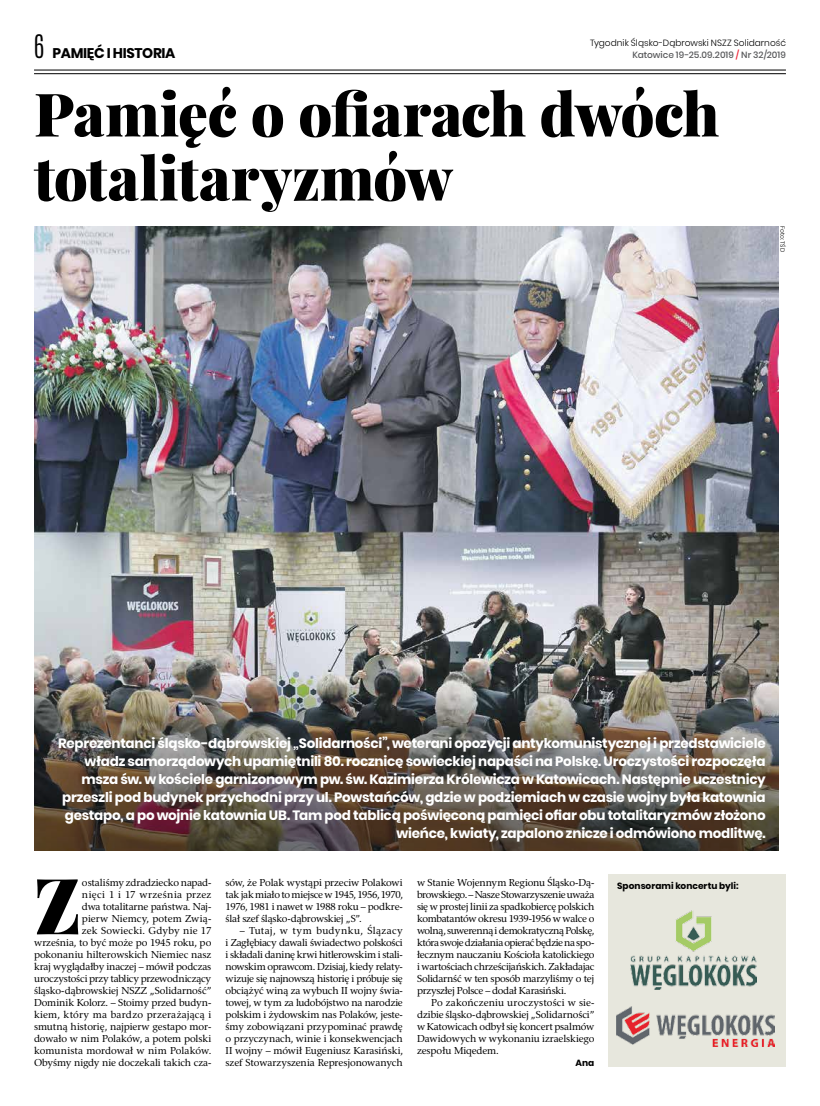
<style>
.page{position:relative;width:820px;height:1106px;background:#fff}
.page>*{position:absolute;margin:0;border:0;box-sizing:border-box;transform-origin:0 0}
.t1{font:900 77.7px "Playfair Display";color:#000}
.t2{font:900 60px/64px "Playfair Display";letter-spacing:-.01em;color:#000}
.t3{font:700 14px "Poppins";letter-spacing:-.025em;color:#000}
.t4{font:700 13.5px/18px "Poppins";letter-spacing:-.02em;color:#fff;text-align:right}
.t5{font:10px/12px "Rashel EFN";letter-spacing:-.01em;color:#000;text-align:justify}
.t6{font:300 9px "Poppins";color:#000}
.t7{font:500 9px "Poppins";color:#58595b}
.t8{font:700 9px "Poppins";letter-spacing:.005em;color:#000}
.t9{font:300 6px "Poppins";letter-spacing:-.005em;color:#000}
.s1{font-family:"Antonio";font-weight:300;font-size:27px}
.s2{color:#ed1c2e}
</style>
<div class="page">
<img style="left:34px;top:226px;width:744px;height:449px">
<hr style="left:34px;top:70px;width:751px;height:1px;background:#000">
<hr style="left:34px;top:73px;width:751px;height:1px;background:#000">
<div style="left:608px;top:874px;width:177px;height:192px;background:#e7e7dd"></div>
<img style="left:34px;top:675px;width:744px;height:175px">
<img style="left:616px;top:1006px;width:158px;height:40px">
<img style="left:630px;top:910px;width:126px;height:79px">
<h3 class="t3" style="left:34px;top:45px;width:143px"><span class="s1">6</span> PAMIĘĆ I HISTORIA</h3>
<p class="t6" style="left:590px;top:38px;width:197px">Tygodnik Śląsko-Dąbrowski NSZZ Solidarność</p>
<p class="t7" style="left:632px;top:50px;width:155px">Katowice 19-25.09.2019 <span class="s2">/</span> Nr 32/2019</p>
<h2 class="t2" style="left:34px;top:81px;width:686px">Pamięć o ofiarach dwóch totalitaryzmów</h2>
<p class="t9" style="left:785px;top:226px;width:27px;rotate:90deg">Foto: TŚD</p>
<p class="t4" style="left:58px;top:734px;width:708px">Reprezentanci śląsko-dąbrowskiej „Solidarności”, weterani opozycji antykomunistycznej i przedstawiciele władz samorządowych upamiętnili 80. rocznicę sowieckiej napaści na Polskę. Uroczystości rozpoczęła msza św. w kościele garnizonowym pw. św. Kazimierza Królewicza w Katowicach. Następnie uczestnicy przeszli pod budynek przychodni przy ul. Powstańców, gdzie w podziemiach w czasie wojny była katownia gestapo, a po wojnie katownia UB. Tam pod tablicą poświęconą pamięci ofiar obu totalitaryzmów złożono wieńce, kwiaty, zapalono znicze i odmówiono modlitwę.</p>
<p class="t5" style="left:34px;top:876px;width:179px;text-align:right">ostaliśmy zdradziecko napad-<br>nięci 1 i 17 września przez<br>dwa totalitarne państwa. Naj-<br>pierw Niemcy, potem Zwią-<br>zek Sowiecki. Gdyby nie 17<br>września, to być może po 1945 roku, po pokonaniu hilterowskich Niemiec nasz kraj wyglądałby inaczej – mówił podczas uroczystości przy tablicy przewodniczący śląsko-dąbrowskiej NSZZ „Solidarność” Dominik Kolorz. – Stoimy przed budyn&shy;kiem, który ma bardzo przerażającą i smutną historię, najpierw gestapo mor&shy;dowało w nim Polaków, a potem polski komunista mordował w nim Polaków.<br>Obyśmy nigdy nie doczekali takich cza-</p>
<p class="t5" style="left:225px;top:876px;width:179px">sów, że Polak wystąpi przeciw Polakowi tak jak miało to miejsce w 1945, 1956, 1970, 1976, 1981 i nawet w 1988 roku – podkre&shy;ślał szef śląsko-dąbrowskiej „S”.</p>
<h1 class="t1" style="left:34px;top:855px;width:49px">Z</h1>
<p class="t5" style="left:225px;top:924px;width:179px;text-indent:14px">– Tutaj, w tym budynku, Ślązacy i Zagłębiacy dawali świadectwo polskości i składali daninę krwi hitlerowskim i stali&shy;nowskim oprawcom. Dzisiaj, kiedy relaty&shy;wizuje się najnowszą historię i próbuje się obciążyć winą za wybuch II wojny świa&shy;towej, w tym za ludobójstwo na narodzie polskim i żydowskim nas Polaków, jeste&shy;śmy zobowiązani przypominać prawdę o przyczynach, winie i konsekwencjach II wojny – mówił Eugeniusz Karasiński, szef Stowarzyszenia Represjonowanych</p>
<p class="t5" style="left:417px;top:876px;width:179px">w Stanie Wojennym Regionu Śląsko-Dą&shy;browskiego. – Nasze Stowarzyszenie uważa się w prostej linii za spadkobiercę polskich kombatantów okresu 1939-1956 w walce o wolną, suwerenną i demokratyczną Polskę, która swoje działania opierać będzie na spo&shy;łecznym nauczaniu Kościoła katolickiego i wartościach chrześcijańskich. Zakładajac Solidarnść w ten sposób marzyliśmy o tej przyszłej Polsce – dodał Karasiński.</p>
<p class="t5" style="left:417px;top:996px;width:179px;text-indent:14px">Po zakończeniu uroczystości w sie&shy;dzibie śląsko-dąbrowskiej „Solidarności” w Katowicach odbył się koncert psalmów Dawidowych w wykonaniu izraelskiego zespołu Miqedem.</p>
<p class="t8" style="left:575px;top:1058px;width:20px">Ana</p>
<p class="t8" style="left:617px;top:881px;width:123px">Sponsorami koncertu byli:</p>
</div>
